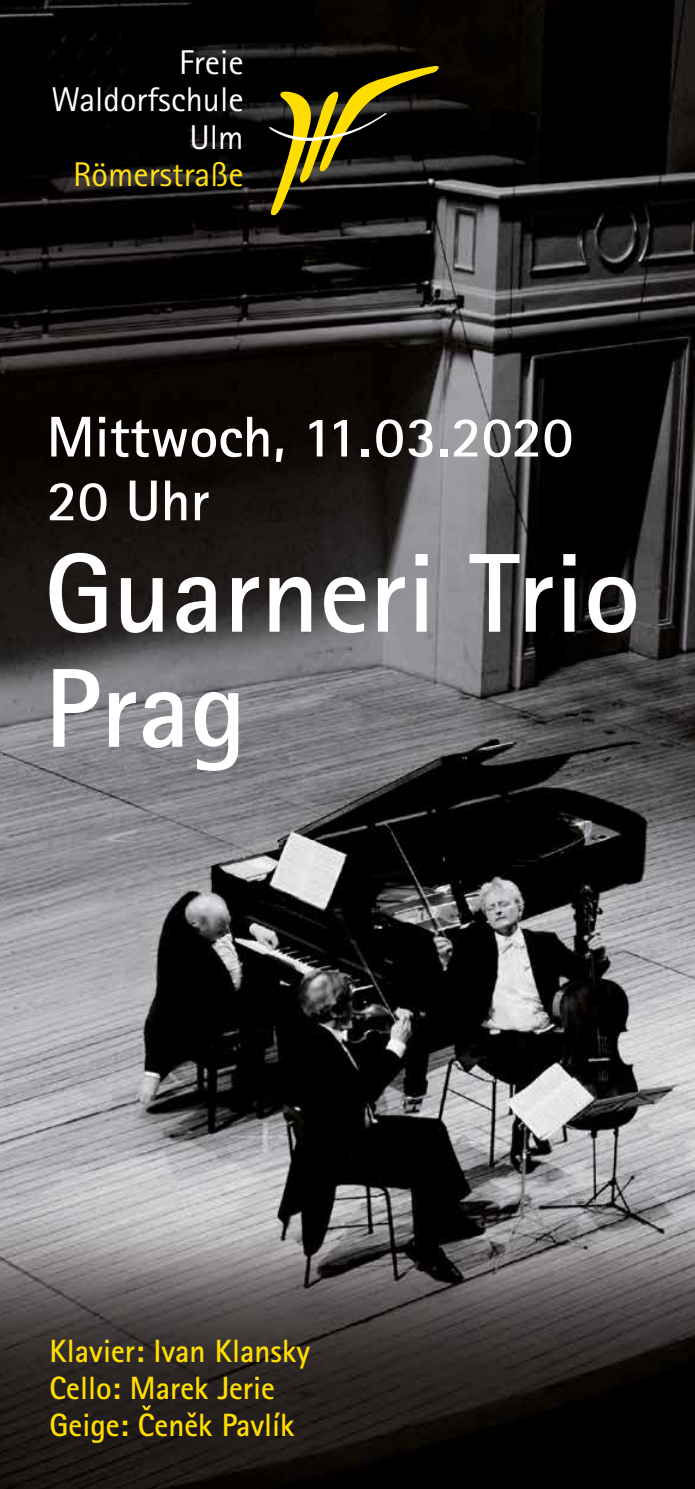
<style>
.page{position:relative;width:695px;height:1489px;background:#fff}
.page>*{position:absolute;margin:0;border:0;box-sizing:border-box;transform-origin:0 0}
.t1{font:700 112.5px/115px "Rotis Sans Serif Std";color:#fff}
.t2{font:700 57.5px/63.8px "Rotis Sans Serif Std";color:#fff}
.t3{font:34.25px/37.5px "Rotis Sans Serif Std";color:#fff;text-align:right}
.t4{font:34.25px "Rotis Sans Serif Std";color:#ffe012}
.t5{font:700 32.25px/36.8px "Rotis Sans Serif Std";color:#fd0;scale:.96 1}
</style>
<div class="page">
<img style="left:0;top:0;width:694px;height:1488px">
<svg style="left:268px;top:66px;width:172px;height:149px;background:#38320d"></svg>
<svg style="left:142px;top:1405px;width:9px;height:4px"></svg>
<svg style="left:187px;top:1412px;width:9px;height:4px"></svg>
<p class="t3" style="left:51px;top:44px;width:194px">Freie<br>Waldorfschule<br>Ulm</p>
<p class="t4" style="left:73px;top:154px;width:172px">Römerstraße</p>
<h2 class="t2" style="left:47px;top:404px;width:528px">Mittwoch, 11.03.2020<br>20 Uhr</h2>
<h1 class="t1" style="left:44px;top:535px;width:597px">Guarneri Trio<br>Prag</h1>
<p class="t5" style="left:50px;top:1332px;width:273px">Klavier: Ivan Klansky<br>Cello: Marek Jerie<br>Geige: Cenek Pavlík</p>
</div>
